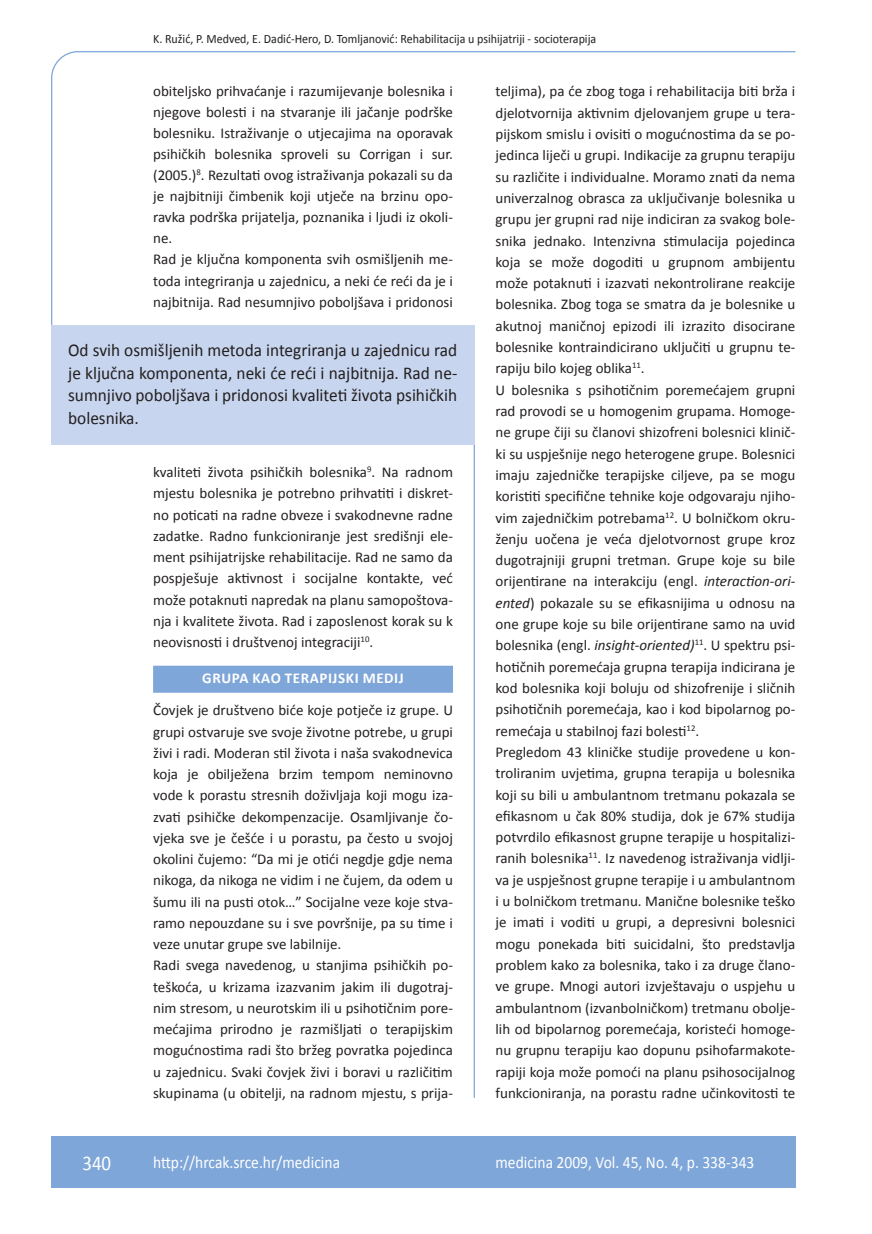
<style>
.page{position:relative;width:872px;height:1234px;background:#fff}
.page>*{position:absolute;margin:0;border:0;box-sizing:border-box;transform-origin:0 0}
.t1{font:21px "Calibri";color:#fff;scale:.9 1}
.anterfile{font:18px/22.5px "Calibri";color:#231f20;text-align:justify;scale:.96 1}
.t2{font:17.25px "Calibri";color:#fff;scale:.9 1}
.osnovni_tekst{font:15px/21.3px "Calibri";color:#231f20;text-align:justify}
.naslov_ruler{font:700 15px "Calibri";letter-spacing:.04em;color:#fff}
.glava{font:12.75px "Calibri";color:#231f20;scale:.94 1}
.s1{font-style:italic}
</style>
<div class="page">
<svg style="left:51px;top:51px;width:745px;height:274px"></svg>
<hr style="left:473px;top:325px;width:2px;height:772px;background:#7ea6d8">
<div style="left:51px;top:1135px;width:744px;height:51px;background:#7ea6d8"></div>
<div style="left:51px;top:325px;width:423px;height:119px;background:#c7d5ee"></div>
<div style="left:153px;top:665px;width:300px;height:27px;background:#7ea6d8"></div>
<p class="glava" style="left:153px;top:30px;width:473px">K. Ružić, P. Medved, E. Dadić-Hero, D. Tomljanović: Rehabilitacija u psihijatriji - socioterapija</p>
<p class="osnovni_tekst" style="left:153px;top:80px;width:301px">obiteljsko prihvaćanje i razumijevanje bolesnika i njegove bolesti i na stvaranje ili jačanje podrške bolesniku. Istraživanje o utjecajima na oporavak psihičkih bolesnika sproveli su Corrigan i sur. (2005.)<sup>8</sup>. Rezultati ovog istraživanja pokazali su da je najbitniji čimbenik koji utječe na brzinu opo&shy;ravka podrška prijatelja, poznanika i ljudi iz okoli&shy;ne.</p>
<p class="osnovni_tekst" style="left:153px;top:248px;width:301px">Rad je ključna komponenta svih osmišljenih me&shy;toda integriranja u zajednicu, a neki će reći da je i najbitnija. Rad nesumnjivo poboljšava i pridonosi</p>
<p class="anterfile" style="left:68px;top:338px;width:407px">Od svih osmišljenih metoda integriranja u zajednicu rad je ključna komponenta, neki će reći i najbitnija. Rad ne&shy;sumnjivo poboljšava i pridonosi kvaliteti života psihičkih bolesnika.</p>
<p class="osnovni_tekst" style="left:153px;top:461px;width:301px">kvaliteti života psihičkih bolesnika<sup>9</sup>. Na radnom mjestu bolesnika je potrebno prihvatiti i diskret&shy;no poticati na radne obveze i svakodnevne radne zadatke. Radno funkcioniranje jest središnji ele&shy;ment psihijatrijske rehabilitacije. Rad ne samo da pospješuje aktivnost i socijalne kontakte, već može potaknuti napredak na planu samopoštova&shy;nja i kvalitete života. Rad i zaposlenost korak su k neovisnosti i društvenoj integraciji<sup>10</sup>.</p>
<p class="naslov_ruler" style="left:202px;top:668px;width:203px">GRUPA KAO TERAPIJSKI MEDIJ</p>
<p class="osnovni_tekst" style="left:153px;top:698px;width:301px">Čovjek je društveno biće koje potječe iz grupe. U grupi ostvaruje sve svoje životne potrebe, u grupi živi i radi. Moderan stil života i naša svakodnevica koja je obilježena brzim tempom neminovno vode k porastu stresnih doživljaja koji mogu iza&shy;zvati psihičke dekompenzacije. Osamljivanje čo&shy;vjeka sve je češće i u porastu, pa često u svojoj okolini čujemo: “Da mi je otići negdje gdje nema nikoga, da nikoga ne vidim i ne čujem, da odem u šumu ili na pusti otok…” Socijalne veze koje stva&shy;ramo nepouzdane su i sve površnije, pa su time i veze unutar grupe sve labilnije.</p>
<p class="osnovni_tekst" style="left:153px;top:953px;width:301px">Radi svega navedenog, u stanjima psihičkih po&shy;teškoća, u krizama izazvanim jakim ili dugotraj&shy;nim stresom, u neurotskim ili u psihotičnim pore&shy;mećajima prirodno je razmišljati o terapijskim mogućnostima radi što bržeg povratka pojedinca u zajednicu. Svaki čovjek živi i boravi u različitim skupinama (u obitelji, na radnom mjestu, s prija-</p>
<p class="osnovni_tekst" style="left:495px;top:80px;width:301px">teljima), pa će zbog toga i rehabilitacija biti brža i djelotvornija aktivnim djelovanjem grupe u tera&shy;pijskom smislu i ovisiti o mogućnostima da se po&shy;jedinca liječi u grupi. Indikacije za grupnu terapiju su različite i individualne. Moramo znati da nema univerzalnog obrasca za uključivanje bolesnika u grupu jer grupni rad nije indiciran za svakog bole&shy;snika jednako. Intenzivna stimulacija pojedinca koja se može dogoditi u grupnom ambijentu može potaknuti i izazvati nekontrolirane reakcije bolesnika. Zbog toga se smatra da je bolesnike u akutnoj maničnoj epizodi ili izrazito disocirane bolesnike kontraindicirano uključiti u grupnu te&shy;rapiju bilo kojeg oblika<sup>11</sup>.</p>
<p class="osnovni_tekst" style="left:495px;top:378px;width:301px">U bolesnika s psihotičnim poremećajem grupni rad provodi se u homogenim grupama. Homoge&shy;ne grupe čiji su članovi shizofreni bolesnici klinič&shy;ki su uspješnije nego heterogene grupe. Bolesnici imaju zajedničke terapijske ciljeve, pa se mogu koristiti specifične tehnike koje odgovaraju njiho&shy;vim zajedničkim potrebama<sup>12</sup>. U bolničkom okru&shy;ženju uočena je veća djelotvornost grupe kroz dugotrajniji grupni tretman. Grupe koje su bile orijentirane na interakciju (engl. <span class="s1">interaction-ori&shy;ented</span>) pokazale su se efikasnijima u odnosu na one grupe koje su bile orijentirane samo na uvid bolesnika (engl. <span class="s1">insight-oriented)</span><sup>11</sup>. U spektru psi&shy;hotičnih poremećaja grupna terapija indicirana je kod bolesnika koji boluju od shizofrenije i sličnih psihotičnih poremećaja, kao i kod bipolarnog po&shy;remećaja u stabilnoj fazi bolesti<sup>12</sup>.</p>
<p class="osnovni_tekst" style="left:495px;top:740px;width:301px">Pregledom 43 kliničke studije provedene u kon&shy;troliranim uvjetima, grupna terapija u bolesnika koji su bili u ambulantnom tretmanu pokazala se efikasnom u čak 80% studija, dok je 67% studija potvrdilo efikasnost grupne terapije u hospitalizi&shy;ranih bolesnika<sup>11</sup>. Iz navedenog istraživanja vidlji&shy;va je uspješnost grupne terapije i u ambulantnom i u bolničkom tretmanu. Manične bolesnike teško je imati i voditi u grupi, a depresivni bolesnici mogu ponekada biti suicidalni, što predstavlja problem kako za bolesnika, tako i za druge člano&shy;ve grupe. Mnogi autori izvještavaju o uspjehu u ambulantnom (izvanbolničkom) tretmanu obolje&shy;lih od bipolarnog poremećaja, koristeći homoge&shy;nu grupnu terapiju kao dopunu psihofarmakote&shy;rapiji koja može pomoći na planu psihosocijalnog funkcioniranja, na porastu radne učinkovitosti te</p>
<p class="t1" style="left:82px;top:1149px;width:33px">340</p>
<p class="t2" style="left:153px;top:1150px;width:209px">http://hrcak.srce.hr/medicina</p>
<p class="t2" style="left:495px;top:1151px;width:289px">medicina 2009, Vol. 45, No. 4, p. 338-343</p>
</div>
